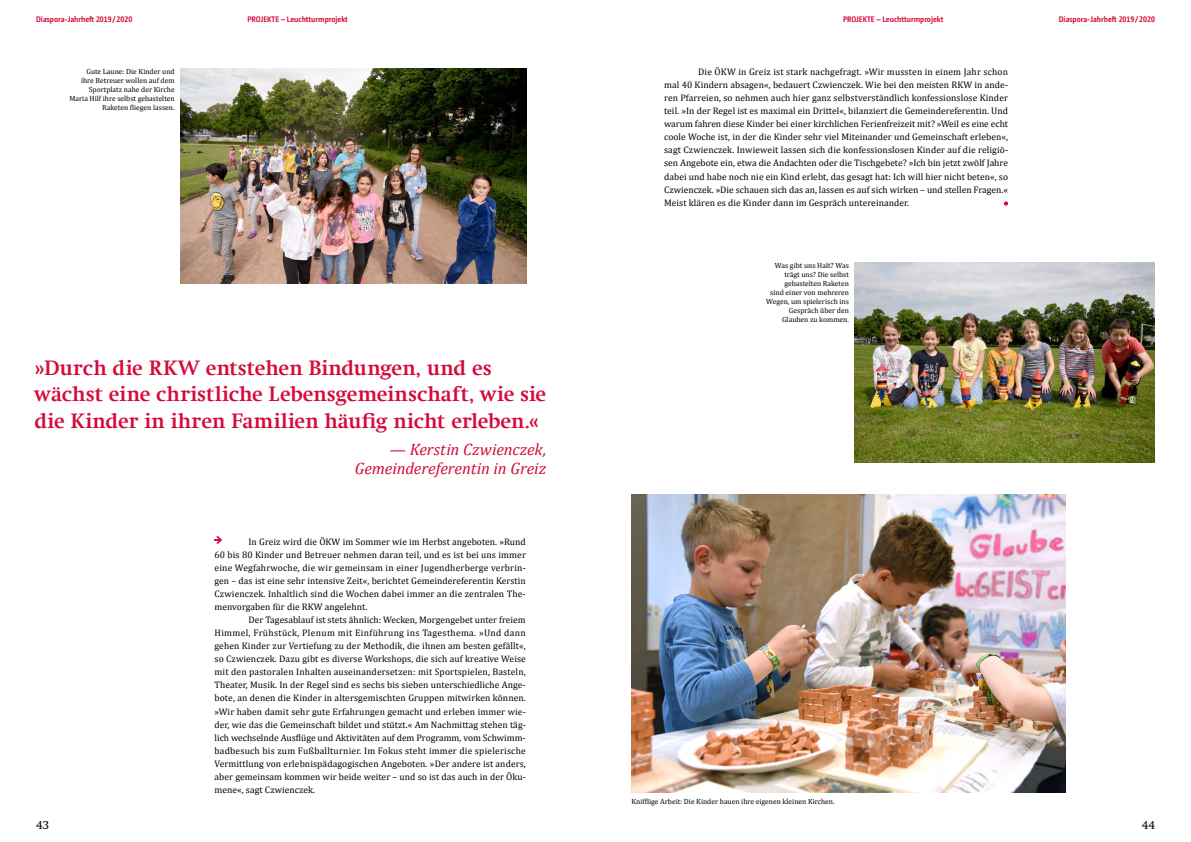
<style>
.page{position:relative;width:1191px;height:842px;background:#fff}
.page>*{position:absolute;margin:0;border:0;box-sizing:border-box;transform-origin:0 0}
.t1{font:700 21px/26.1px "Swift Com";color:#d50a3a}
.t2{font:italic 16.5px/19px "Cambria";letter-spacing:-.005em;color:#d50a3a;text-align:right}
.t3{font:12px "Swift";color:#000}
.t4{font:9.5px/13px "Cambria";letter-spacing:.005em;color:#000;text-align:justify}
.t5{font:700 8px "Camingo Dos Pro S Cd";color:#d50a3a}
.t6{font:7.5px/9px "Cambria";color:#000;text-align:right}
</style>
<div class="page">
<img style="left:631px;top:494px;width:434px;height:299px">
<svg style="left:1003px;top:201px;width:5px;height:5px"></svg>
<img style="left:180px;top:69px;width:347px;height:215px">
<img style="left:854px;top:262px;width:301px;height:200px">
<p class="t5" style="left:36px;top:14px;width:98px">Diaspora-Jahrheft 2019/ 2020</p>
<p class="t5" style="left:247px;top:14px;width:102px">PROJEKTE – Leuchtturmprojekt</p>
<p class="t5" style="left:1058px;top:14px;width:98px">Diaspora-Jahrheft 2019/ 2020</p>
<p class="t5" style="left:843px;top:14px;width:102px">PROJEKTE – Leuchtturmprojekt</p>
<p class="t6" style="left:69px;top:67px;width:107px">Gute Laune: Die Kinder und<br>ihre Betreuer wollen auf dem<br>Sportplatz nahe der Kirche<br>Maria Hilf ihre selbst gebastelten<br>Raketen fliegen lassen.</p>
<h1 class="t1" style="left:34px;top:355px;width:513px">»Durch die RKW entstehen Bindungen, und es wächst eine christliche Lebensgemeinschaft, wie sie die Kinder in ihren Familien häufig nicht erleben.«</h1>
<h2 class="t2" style="left:355px;top:439px;width:193px">— Kerstin Czwienczek,<br>Gemeindereferentin in Greiz</h2>
<p class="t4" style="left:214px;top:535px;width:313px;text-indent:34px">In Greiz wird die ÖKW im Sommer wie im Herbst angeboten. »Rund 60 bis 80 Kinder und Betreuer nehmen daran teil, und es ist bei uns immer eine Wegfahrwoche, die wir gemeinsam in einer Jugendherberge verbrin&shy;gen – das ist eine sehr intensive Zeit«, berichtet Gemeindereferentin Kerstin Czwienczek. Inhaltlich sind die Wochen dabei immer an die zentralen The&shy;menvorgaben für die RKW angelehnt.</p>
<p class="t4" style="left:214px;top:613px;width:313px;text-indent:34px">Der Tagesablauf ist stets ähnlich: Wecken, Morgengebet unter freiem Himmel, Frühstück, Plenum mit Einführung ins Tagesthema. »Und dann gehen Kinder zur Vertiefung zu der Methodik, die ihnen am besten gefällt«, so Czwienczek. Dazu gibt es diverse Workshops, die sich auf kreative Weise mit den pastoralen Inhalten auseinandersetzen: mit Sportspielen, Basteln, Theater, Musik. In der Regel sind es sechs bis sieben unterschiedliche Ange&shy;bote, an denen die Kinder in altersgemischten Gruppen mitwirken können. »Wir haben damit sehr gute Erfahrungen gemacht und erleben immer wie&shy;der, wie das die Gemeinschaft bildet und stützt.« Am Nachmittag stehen täg&shy;lich wechselnde Ausflüge und Aktivitäten auf dem Programm, vom Schwimm&shy;badbesuch bis zum Fußballturnier. Im Fokus steht immer die spielerische Vermittlung von erlebnispädagogischen Angeboten. »Der andere ist anders, aber gemeinsam kommen wir beide weiter – und so ist das auch in der Öku&shy;mene«, sagt Czwienczek.</p>
<p class="t4" style="left:664px;top:65px;width:345px;text-indent:34px">Die ÖKW in Greiz ist stark nachgefragt. »Wir mussten in einem Jahr schon mal 40 Kindern absagen«, bedauert Czwienczek. Wie bei den meisten RKW in ande&shy;ren Pfarreien, so nehmen auch hier ganz selbstverständlich konfessionslose Kinder teil. »In der Regel ist es maximal ein Drittel«, bilanziert die Gemeindereferentin. Und warum fahren diese Kinder bei einer kirchlichen Ferienfreizeit mit? »Weil es eine echt coole Woche ist, in der die Kinder sehr viel Miteinander und Gemeinschaft erleben«, sagt Czwienczek. Inwieweit lassen sich die konfessionslosen Kinder auf die religiö&shy;sen Angebote ein, etwa die Andachten oder die Tischgebete? »Ich bin jetzt zwölf Jahre dabei und habe noch nie ein Kind erlebt, das gesagt hat: Ich will hier nicht beten«, so Czwienczek. »Die schauen sich das an, lassen es auf sich wirken – und stellen Fragen.« Meist klären es die Kinder dann im Gespräch untereinander.</p>
<p class="t6" style="left:766px;top:261px;width:84px">Was gibt uns Halt? Was trägt uns? Die selbst gebastelten Raketen<br>sind einer von mehreren<br>Wegen, um spielerisch ins<br>Gespräch über den<br>Glauben zu kommen.</p>
<p class="t6" style="left:631px;top:797px;width:205px">Knifflige Arbeit: Die Kinder bauen ihre eigenen kleinen Kirchen.</p>
<p class="t3" style="left:36px;top:817px;width:15px">43</p>
<p class="t3" style="left:1141px;top:817px;width:15px">44</p>
</div>
